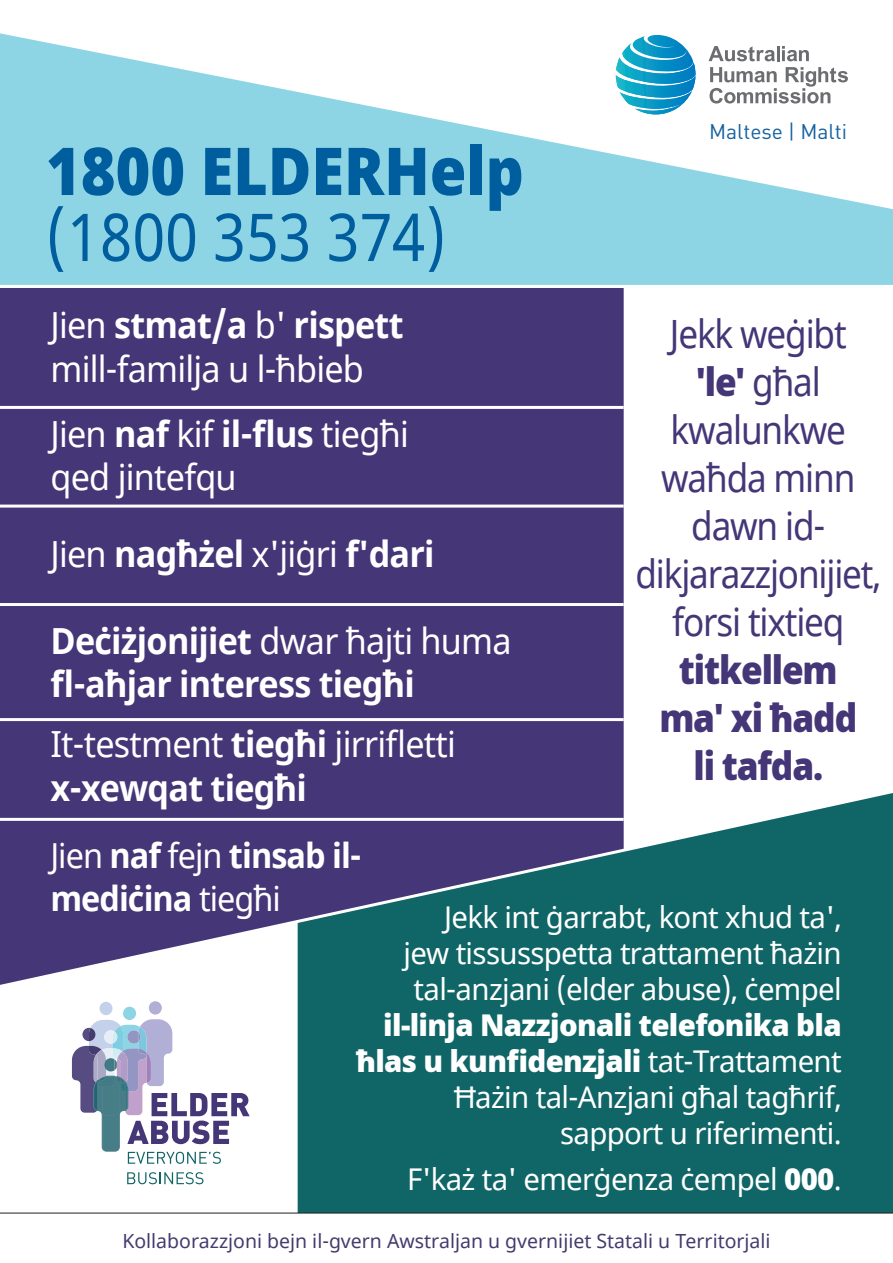
<style>
.page{position:relative;width:893px;height:1263px;background:#fff}
.page>*{position:absolute;margin:0;border:0;box-sizing:border-box;transform-origin:0 0}
.t1{font:900 66px/66px "Noto Sans";color:#005e9f;scale:.9 1}
.t2{font:39px/48px "Noto Sans";letter-spacing:-.035em;color:#443677;text-align:center;scale:.9 1}
.t3{font:36px/43.5px "Noto Sans";letter-spacing:-.02em;color:#fff;scale:.95 1}
.t4{font:700 36px/43.5px "Noto Sans";letter-spacing:-.02em;color:#fff;scale:.95 1}
.t5{font:700 34.5px/43.5px "Noto Sans";letter-spacing:-.03em;color:#fff;scale:.94 1}
.t6{font:30px/36px "Noto Sans";letter-spacing:-.02em;color:#fff;text-align:right}
.t7{font:21px "DINOT";color:#1562a1}
.t8{font:19.5px "Noto Sans";color:#443c6e}
.s1{font-weight:400}
.s2{font-weight:700}
.s3{font-weight:900}
</style>
<div class="page">
<div style="left:298px;top:997px;width:595px;height:216px;background:#106566"></div>
<div style="left:0;top:288px;width:624px;height:492px;background:#443677"></div>
<svg style="left:127px;top:1172px;width:76px;height:12px"></svg>
<div style="left:149px;top:1001px;width:13px;height:13px;background:#b1afd6;border-radius:50%"></div>
<div style="left:100px;top:1002px;width:13px;height:13px;background:#c3d1ea;border-radius:50%"></div>
<div style="left:123px;top:1007px;width:13px;height:13px;background:#8dd5e5;border-radius:50%"></div>
<svg style="left:72px;top:1019px;width:178px;height:145px"></svg>
<div style="left:0;top:0;width:893px;height:288px;background:#8dd5e5"></div>
<svg style="left:0;top:0;width:893px;height:209px;fill:#fff"></svg>
<svg style="left:616px;top:35px;width:79px;height:79px;background:#54b6d7"></svg>
<svg style="left:709px;top:46px;width:66px;height:15px"></svg>
<hr style="left:777px;top:46px;width:3px;height:15px;background:#6c6d70">
<svg style="left:782px;top:46px;width:27px;height:15px"></svg>
<svg style="left:710px;top:67px;width:138px;height:37px;background:#cfcfd0"></svg>
<hr style="left:0;top:406px;width:624px;height:3px;background:#fff">
<hr style="left:0;top:285px;width:893px;height:3px;background:#fff">
<svg style="left:0;top:780px;width:893px;height:217px;background:#456480"></svg>
<hr style="left:0;top:505px;width:624px;height:3px;background:#fff">
<hr style="left:0;top:603px;width:624px;height:3px;background:#fff">
<hr style="left:0;top:718px;width:624px;height:3px;background:#fff">
<hr style="left:0;top:818px;width:624px;height:3px;background:#fff">
<hr style="left:0;top:1213px;width:893px;height:1px;background:#231f20">
<p class="t1" style="left:46px;top:138px;width:532px">1800 ELDERHelp <span class="s1">(1800 353 374)</span></p>
<p class="t7" style="left:709px;top:119px;width:139px">Maltese | Malti</p>
<p class="t3" style="left:50px;top:305px;width:373px">Jien <span class="s2">stmat/a</span> b' <span class="s2">rispett </span>mill-familja u l-ħbieb</p>
<p class="t2" style="left:635px;top:311px;width:274px">Jekk weġibt<br><span class="s3">'le'</span> għal kwalunkwe waħda minn dawn id&shy;dikjarazzjonijiet, forsi tixtieq <span class="s3">titkellem<br>ma' xi ħadd<br>li tafda.</span></p>
<p class="t3" style="left:50px;top:413px;width:379px">Jien <span class="s2">naf</span> kif <span class="s2">il-flus</span> tiegħi qed jintefqu</p>
<p class="t4" style="left:50px;top:533px;width:406px"><span class="s1">Jien</span> nagħżel <span class="s1">x'jiġri</span> f'dari</p>
<p class="t4" style="left:50px;top:620px;width:487px">Deċiżjonijiet <span class="s1">dwar ħajti huma </span>fl-aħjar interess tiegħi</p>
<p class="t3" style="left:50px;top:724px;width:428px">It-testment <span class="s2">tiegħi</span> jirrifletti <span class="s2">x-xewqat tiegħi</span></p>
<p class="t5" style="left:50px;top:834px;width:333px"><span class="s1">Jien</span> naf <span class="s1">fejn</span> tinsab il&shy;mediċina <span class="s1">tiegħi</span></p>
<p class="t6" style="left:356px;top:900px;width:487px">Jekk int ġarrabt, kont xhud ta',<br>jew tissusspetta trattament ħażin tal-anzjani (elder abuse), ċempel <span class="s3">il-linja Nazzjonali telefonika bla ħlas u kunfidenzjali</span> tat-Trattament Ħażin tal-Anzjani għal tagħrif, sapport u riferimenti.</p>
<p class="t6" style="left:407px;top:1162px;width:436px">F'każ ta' emerġenza ċempel <span class="s3">000</span>.</p>
<p class="t8" style="left:122px;top:1228px;width:650px">Kollaborazzjoni bejn il-gvern Awstraljan u gvernijiet Statali u Territorjali</p>
</div>
